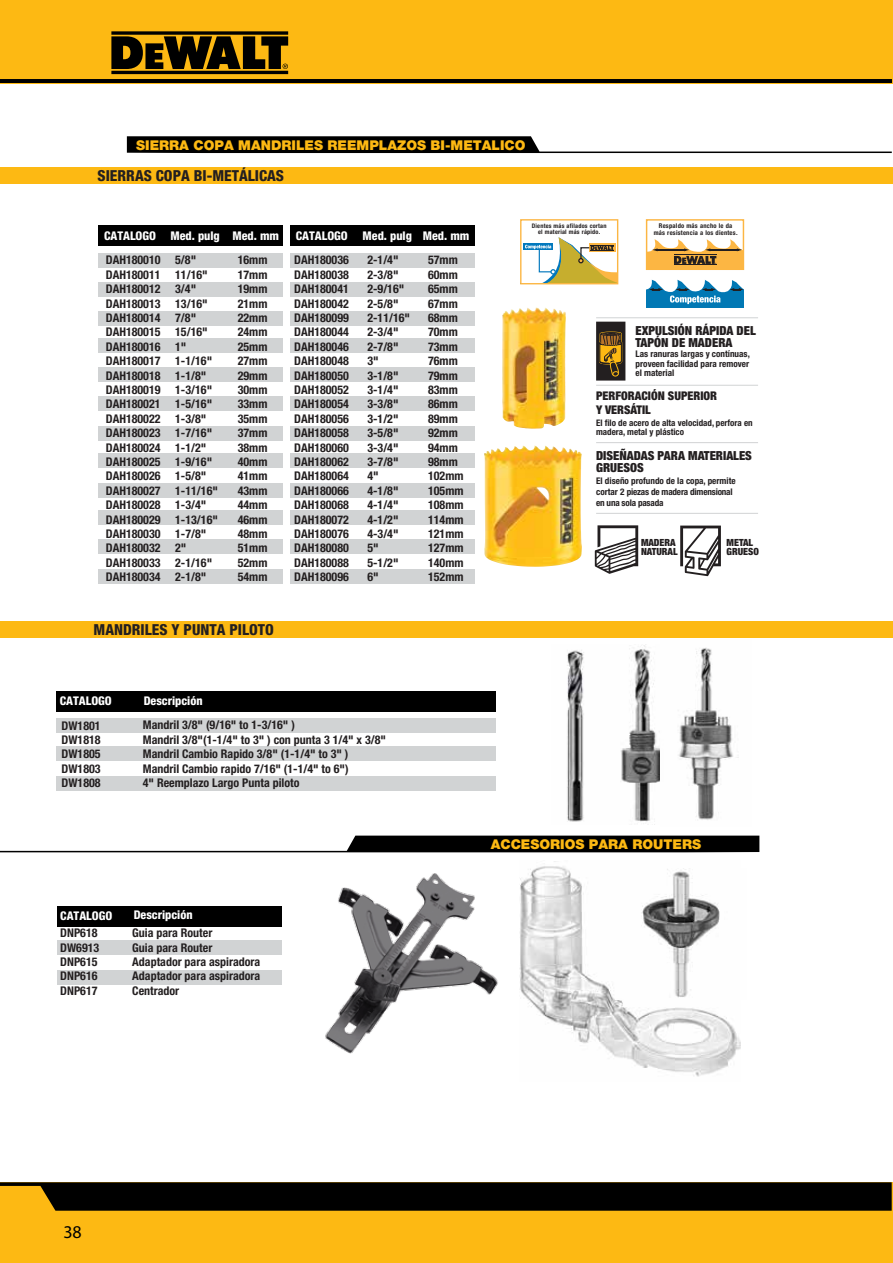
<style>
.page{position:relative;width:893px;height:1263px;background:#fff}
.page>*{position:absolute;margin:0;border:0;box-sizing:border-box;transform-origin:0 0}
.t1{font:900 18px "Helvetica Neue LT Std";color:#000}
.t2{font:800 condensed 15.15px "Helvetica Neue";color:#231f20}
.t3{font:900 13.5px "Helvetica Neue";color:#fdb913}
.t4{font:900 condensed 12.45px/12.5px "Helvetica Neue LT Std";color:#231f20}
.t5{font:700 condensed 12px/14.4px "Helvetica Neue LT Std";color:#231f20}
.t6{font:800 condensed 12px "Helvetica Neue LT Std";color:#fff}
.t7{font:900 condensed 12px/14.4px "Helvetica Neue LT Std";color:#231f20}
.t8{font:900 condensed 9.9px/8.4px "Helvetica Neue LT Std";color:#231f20}
.t9{font:700 condensed 9.15px/10.9px "Helvetica Neue LT Std";letter-spacing:-.02em;color:#231f20}
.t10{font:700 condensed 9.15px/9.6px "Helvetica Neue LT Std";color:#231f20;text-align:justify}
.t11{font:700 condensed 9px/9.6px "Helvetica Neue LT Std";color:#231f20}
.t12{font:700 condensed 6.45px/7.2px "Helvetica Neue";letter-spacing:.035em;color:#231f20;text-align:center}
.t13{font:700 condensed 6.15px/6.1px "Helvetica Neue";letter-spacing:.035em;color:#231f20;text-align:center}
</style>
<div class="page">
<div style="left:0;top:1182px;width:893px;height:81px;background:#fdb913"></div>
<div style="left:0;top:0;width:893px;height:83px;background:#fdb913"></div>
<hr style="left:0;top:79px;width:892px;height:4px;background:#000">
<svg style="left:0;top:1182px;width:892px;height:29px;background:#110c01"></svg>
<svg style="left:111px;top:31px;width:177px;height:43px"></svg>
<svg style="left:127px;top:136px;width:765px;height:17px"></svg>
<svg style="left:0;top:836px;width:759px;height:16px"></svg>
<div style="left:57px;top:940px;width:224px;height:14px;background:#d1d3d4"></div>
<div style="left:57px;top:970px;width:224px;height:15px;background:#d1d3d4"></div>
<div style="left:57px;top:906px;width:224px;height:20px;background:#000"></div>
<div style="left:56px;top:718px;width:440px;height:15px;background:#d1d3d4"></div>
<div style="left:56px;top:746px;width:440px;height:15px;background:#d1d3d4"></div>
<div style="left:56px;top:776px;width:440px;height:14px;background:#d1d3d4"></div>
<div style="left:56px;top:691px;width:440px;height:20px;background:#000"></div>
<div style="left:0;top:167px;width:893px;height:17px;background:#fdb913"></div>
<div style="left:0;top:621px;width:893px;height:17px;background:#fdb913"></div>
<div style="left:98px;top:253px;width:185px;height:14px;background:#d1d3d4"></div>
<div style="left:98px;top:226px;width:185px;height:20px;background:#000"></div>
<div style="left:98px;top:282px;width:185px;height:15px;background:#d1d3d4"></div>
<div style="left:98px;top:311px;width:185px;height:15px;background:#d1d3d4"></div>
<div style="left:98px;top:338px;width:185px;height:15px;background:#d1d3d4"></div>
<div style="left:98px;top:367px;width:185px;height:15px;background:#d1d3d4"></div>
<div style="left:98px;top:396px;width:185px;height:14px;background:#d1d3d4"></div>
<div style="left:98px;top:426px;width:185px;height:14px;background:#d1d3d4"></div>
<div style="left:98px;top:453px;width:185px;height:15px;background:#d1d3d4"></div>
<div style="left:98px;top:483px;width:185px;height:14px;background:#d1d3d4"></div>
<div style="left:98px;top:510px;width:185px;height:15px;background:#d1d3d4"></div>
<div style="left:98px;top:540px;width:185px;height:14px;background:#d1d3d4"></div>
<div style="left:98px;top:570px;width:185px;height:14px;background:#d1d3d4"></div>
<div style="left:290px;top:253px;width:185px;height:14px;background:#d1d3d4"></div>
<div style="left:290px;top:226px;width:185px;height:20px;background:#000"></div>
<div style="left:290px;top:282px;width:185px;height:15px;background:#d1d3d4"></div>
<div style="left:290px;top:311px;width:185px;height:15px;background:#d1d3d4"></div>
<div style="left:290px;top:338px;width:185px;height:15px;background:#d1d3d4"></div>
<div style="left:290px;top:367px;width:185px;height:15px;background:#d1d3d4"></div>
<div style="left:290px;top:396px;width:185px;height:14px;background:#d1d3d4"></div>
<div style="left:290px;top:426px;width:185px;height:14px;background:#d1d3d4"></div>
<div style="left:290px;top:453px;width:185px;height:15px;background:#d1d3d4"></div>
<div style="left:290px;top:483px;width:185px;height:14px;background:#d1d3d4"></div>
<div style="left:290px;top:510px;width:185px;height:15px;background:#d1d3d4"></div>
<div style="left:290px;top:540px;width:185px;height:14px;background:#d1d3d4"></div>
<div style="left:290px;top:570px;width:185px;height:14px;background:#d1d3d4"></div>
<svg style="left:523px;top:237px;width:93px;height:45px"></svg>
<div style="left:520px;top:219px;width:98px;height:65px;border:1px solid #fcb643"></div>
<svg style="left:648px;top:239px;width:94px;height:29px"></svg>
<div style="left:646px;top:219px;width:98px;height:51px;border:1px solid #fcb643"></div>
<svg style="left:647px;top:280px;width:96px;height:28px"></svg>
<img style="left:621px;top:644px;width:39px;height:181px">
<img style="left:678px;top:648px;width:61px;height:172px">
<img style="left:567px;top:650px;width:17px;height:172px">
<img style="left:325px;top:873px;width:173px;height:181px">
<img style="left:519px;top:861px;width:221px;height:216px">
<img style="left:615px;top:868px;width:125px;height:131px">
<svg style="left:596px;top:322px;width:29px;height:59px;background:#5e4820"></svg>
<hr style="left:596px;top:317px;width:162px;height:1px;background:#d1d3d4">
<hr style="left:596px;top:385px;width:162px;height:1px;background:#d1d3d4">
<hr style="left:596px;top:442px;width:162px;height:1px;background:#d1d3d4">
<hr style="left:596px;top:513px;width:162px;height:1px;background:#d1d3d4">
<svg style="left:595px;top:525px;width:43px;height:49px"></svg>
<svg style="left:680px;top:526px;width:41px;height:50px"></svg>
<img style="left:502px;top:307px;width:47px;height:122px">
<img style="left:484px;top:445px;width:98px;height:122px">
<p class="t3" style="left:136px;top:137px;width:391px">SIERRA COPA MANDRILES REEMPLAZOS BI-METALICO</p>
<p class="t2" style="left:98px;top:166px;width:188px">SIERRAS COPA BI-METÁLICAS</p>
<p class="t6" style="left:104px;top:228px;width:177px">CATALOGO Med. pulg Med. mm</p>
<p class="t6" style="left:296px;top:228px;width:175px">CATALOGO Med. pulg Med. mm</p>
<p class="t5" style="left:106px;top:253px;width:56px;text-align:justify">DAH180010<br>DAH180011<br>DAH180012<br>DAH180013<br>DAH180014<br>DAH180015<br>DAH180016<br>DAH180017<br>DAH180018<br>DAH180019<br>DAH180021<br>DAH180022<br>DAH180023<br>DAH180024<br>DAH180025<br>DAH180026<br>DAH180027<br>DAH180028<br>DAH180029<br>DAH180030<br>DAH180032<br>DAH180033<br>DAH180034</p>
<p class="t5" style="left:175px;top:253px;width:44px">5/8"<br>11/16"<br>3/4"<br>13/16"<br>7/8"<br>15/16"<br>1"<br>1-1/16"<br>1-1/8"<br>1-3/16"<br>1-5/16"<br>1-3/8"<br>1-7/16"<br>1-1/2"<br>1-9/16"<br>1-5/8"<br>1-11/16"<br>1-3/4"<br>1-13/16"<br>1-7/8"<br>2"<br>2-1/16"<br>2-1/8"</p>
<p class="t5" style="left:238px;top:253px;width:31px;text-align:justify">16mm 17mm 19mm 21mm 22mm 24mm 25mm 27mm 29mm 30mm 33mm 35mm 37mm 38mm 40mm 41mm 43mm 44mm 46mm 48mm 51mm 52mm 54mm</p>
<p class="t5" style="left:294px;top:253px;width:56px;text-align:justify">DAH180036<br>DAH180038<br>DAH180041<br>DAH180042<br>DAH180099<br>DAH180044<br>DAH180046<br>DAH180048<br>DAH180050<br>DAH180052<br>DAH180054<br>DAH180056<br>DAH180058<br>DAH180060<br>DAH180062<br>DAH180064<br>DAH180066<br>DAH180068<br>DAH180072<br>DAH180076<br>DAH180080<br>DAH180088<br>DAH180096</p>
<p class="t5" style="left:367px;top:253px;width:44px">2-1/4"<br>2-3/8"<br>2-9/16"<br>2-5/8"<br>2-11/16"<br>2-3/4"<br>2-7/8"<br>3"<br>3-1/8"<br>3-1/4"<br>3-3/8"<br>3-1/2"<br>3-5/8"<br>3-3/4"<br>3-7/8"<br>4"<br>4-1/8"<br>4-1/4"<br>4-1/2"<br>4-3/4"<br>5"<br>5-1/2"<br>6"</p>
<p class="t5" style="left:428px;top:253px;width:37px">57mm<br>60mm<br>65mm<br>67mm<br>68mm<br>70mm<br>73mm<br>76mm<br>79mm<br>83mm<br>86mm<br>89mm<br>92mm<br>94mm<br>98mm<br>102mm<br>105mm<br>108mm<br>114mm<br>121mm<br>127mm<br>140mm<br>152mm</p>
<p class="t2" style="left:94px;top:620px;width:182px">MANDRILES Y PUNTA PILOTO</p>
<p class="t13" style="left:532px;top:222px;width:76px">Dientes más afilados cortan el material más rápido.</p>
<p class="t12" style="left:654px;top:222px;width:85px">Respaldo más ancho le da más resistencia a los dientes.</p>
<p class="t4" style="left:636px;top:324px;width:122px">EXPULSIÓN RÁPIDA DEL<br>TAPÓN DE MADERA</p>
<p class="t10" style="left:635px;top:349px;width:116px">Las ranuras largas y contínuas, proveen facilidad para remover el material</p>
<p class="t7" style="left:596px;top:388px;width:122px">PERFORACIÓN SUPERIOR<br>Y VERSÁTIL</p>
<p class="t11" style="left:596px;top:417px;width:158px">El filo de acero de alta velocidad, perfora en madera, metal y plástico</p>
<p class="t4" style="left:596px;top:449px;width:157px">DISEÑADAS PARA MATERIALES<br>GRUESOS</p>
<p class="t9" style="left:596px;top:475px;width:141px">El diseño profundo de la copa, permite cortar 2 piezas de madera dimensional en una sola pasada</p>
<p class="t8" style="left:727px;top:538px;width:34px">METAL<br>GRUESO</p>
<p class="t8" style="left:641px;top:538px;width:38px">MADERA<br>NATURAL</p>
<p class="t6" style="left:60px;top:694px;width:53px">CATALOGO</p>
<p class="t6" style="left:144px;top:693px;width:60px">Descripción</p>
<p class="t5" style="left:62px;top:718px;width:41px;text-align:justify">DW1801<br>DW1818<br>DW1805<br>DW1803<br>DW1808</p>
<p class="t5" style="left:143px;top:718px;width:245px">Mandril 3/8" (9/16" to 1-3/16" )<br>Mandril 3/8"(1-1/4" to 3" ) con punta 3 1/4" x 3/8" Mandril Cambio Rapido 3/8" (1-1/4" to 3" )<br>Mandril Cambio rapido 7/16" (1-1/4" to 6")<br>4" Reemplazo Largo Punta piloto</p>
<p class="t3" style="left:491px;top:836px;width:212px">ACCESORIOS PARA ROUTERS</p>
<p class="t6" style="left:60px;top:909px;width:53px">CATALOGO</p>
<p class="t6" style="left:134px;top:907px;width:60px">Descripción</p>
<p class="t5" style="left:60px;top:925px;width:41px">DNP618<br>DW6913<br>DNP615<br>DNP616<br>DNP617</p>
<p class="t5" style="left:132px;top:925px;width:130px">Guia para Router<br>Guia para Router<br>Adaptador para aspiradora<br>Adaptador para aspiradora<br>Centrador</p>
<h1 class="t1" style="left:63px;top:1221px;width:20px">38</h1>
</div>
